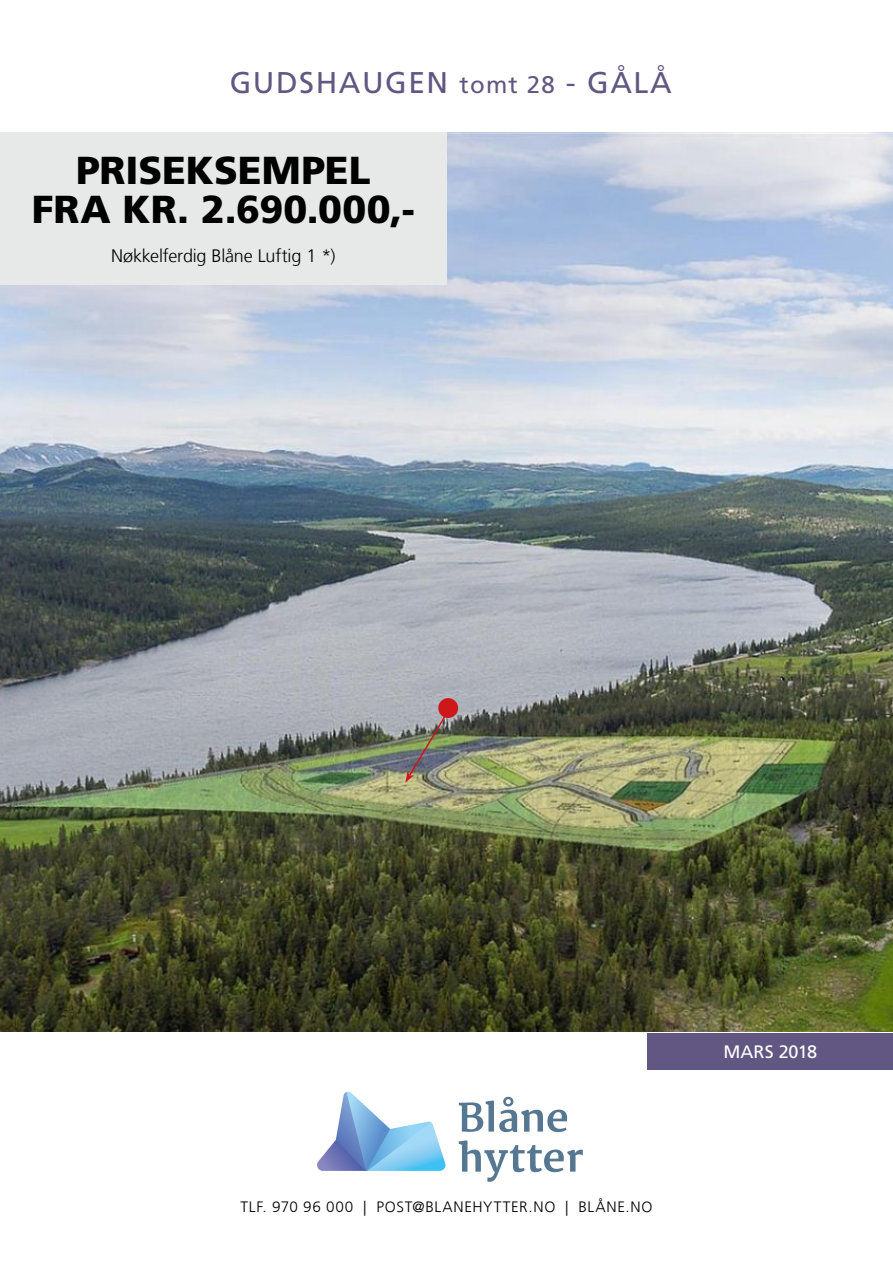
<style>
.page{position:relative;width:893px;height:1263px;background:#fff}
.page>*{position:absolute;margin:0;border:0;box-sizing:border-box;transform-origin:0 0}
.t1{font:900 39px/39px "Frutiger LT Std";color:#000;text-align:center}
.t2{font:30px "Frutiger LT Std";letter-spacing:.05em;color:#615782}
.t3{font:300 18px "Frutiger LT Arabic 45";letter-spacing:-.01em;color:#000}
.t4{font:18px "Frutiger LT Std";letter-spacing:-.005em;color:#fff}
.t5{font:300 15px "Frutiger LT Arabic 45";letter-spacing:.045em;color:#000}
.s1{font-size:24px}
</style>
<div class="page">
<img style="left:0;top:132px;width:893px;height:899px">
<svg style="left:317px;top:1092px;width:128px;height:79px"></svg>
<svg style="left:459px;top:1097px;width:108px;height:35px"></svg>
<svg style="left:459px;top:1140px;width:124px;height:42px"></svg>
<div style="left:0;top:132px;width:447px;height:152px;background:#e7e8e8"></div>
<div style="left:648px;top:1033px;width:245px;height:36px;background:#615782"></div>
<img style="left:405px;top:712px;width:44px;height:70px">
<div style="left:438px;top:698px;width:20px;height:20px;background:#cd1719;border-radius:50%"></div>
<h2 class="t2" style="left:230px;top:65px;width:443px">GUDSHAUGEN <span class="s1">tomt 28</span> - GÅLÅ</h2>
<h1 class="t1" style="left:32px;top:151px;width:385px">PRISEKSEMPEL<br>FRA KR. 2.690.000,-</h1>
<p class="t3" style="left:111px;top:242px;width:226px">Nøkkelferdig Blåne Luftig 1 *)</p>
<p class="t5" style="left:240px;top:1195px;width:414px">TLF. 970 96 000 | POST@BLANEHYTTER.NO | BLÅNE.NO</p>
<p class="t4" style="left:723px;top:1041px;width:95px">MARS 2018</p>
</div>
